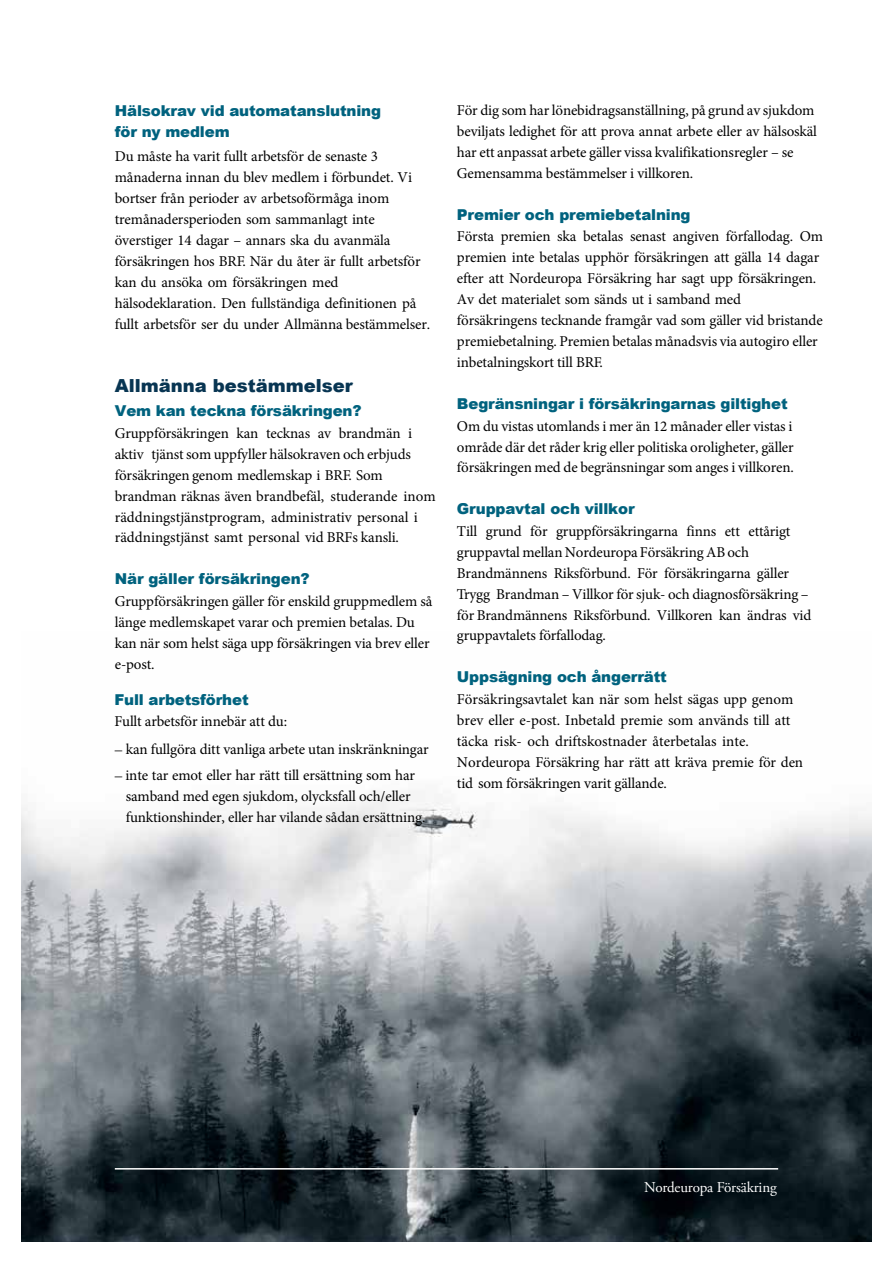
<style>
.page{position:relative;width:893px;height:1263px;background:#fff}
.page>*{position:absolute;margin:0;border:0;box-sizing:border-box;transform-origin:0 0}
.t1{font:900 18px "Arial";color:#083552}
.t2{font:15px/21px "Minion Pro";letter-spacing:-.01em;color:#000}
.t3{font:900 15px/20.9px "Arial";letter-spacing:-.01em;color:#00627e}
.t4{font:15px "Adobe Garamond Pro";letter-spacing:-.01em;color:#fff}
.s1{font-family:"Adobe Garamond Pro"}
</style>
<div class="page">
<img style="left:21px;top:795px;width:851px;height:447px">
<hr style="left:115px;top:1168px;width:663px;height:1px;background:#fff">
<p class="t3" style="left:115px;top:100px;width:268px">Hälsokrav vid automatanslutning för ny medlem</p>
<p class="t2" style="left:115px;top:146px;width:317px">Du måste ha varit fullt arbetsför de senaste 3 månaderna innan du blev medlem i förbundet. Vi bortser från perioder av arbetsoförmåga inom tremånadersperioden som sammanlagt inte överstiger 14 dagar – annars ska du avanmäla försäkringen hos BRF. När du åter är fullt arbetsför kan du ansöka om försäkringen med hälsodeklaration. Den fullständiga definitionen på fullt arbetsför ser du under Allmänna bestämmelser.</p>
<p class="t1" style="left:115px;top:373px;width:240px">Allmänna bestämmelser</p>
<p class="t3" style="left:115px;top:400px;width:248px">Vem kan teckna försäkringen?</p>
<p class="t2" style="left:115px;top:422px;width:322px">Gruppförsäkringen kan tecknas av brandmän i aktiv tjänst som uppfyller hälsokraven och erbjuds försäkringen genom medlemskap i BRF. Som brandman räknas även brandbefäl, studerande inom räddningstjänstprogram, administrativ personal i räddningstjänst samt personal vid BRFs kansli.</p>
<p class="t3" style="left:115px;top:568px;width:196px">När gäller försäkringen?</p>
<p class="t2" style="left:115px;top:590px;width:319px">Gruppförsäkringen gäller för enskild gruppmedlem så länge medlemskapet varar och premien betalas. Du kan när som helst säga upp försäkringen via brev eller e-post.</p>
<p class="t3" style="left:114px;top:689px;width:136px">Full arbetsförhet</p>
<p class="t2" style="left:114px;top:711px;width:174px">Fullt arbetsför innebär att du:</p>
<p class="t2" style="left:115px;top:738px;width:316px"><span class="s1">–</span> kan fullgöra ditt vanliga arbete utan inskränkningar</p>
<p class="t2" style="left:126px;top:765px;width:301px;text-indent:-11px"><span class="s1">–</span> inte tar emot eller har rätt till ersättning som har samband med egen sjukdom, olycksfall och/eller funktionshinder, eller har vilande sådan ersättning.</p>
<p class="t2" style="left:457px;top:100px;width:362px">För dig som har lönebidragsanställning, på grund av sjukdom beviljats ledighet för att prova annat arbete eller av hälsoskäl har ett anpassat arbete gäller vissa kvalifikationsregler – se Gemensamma bestämmelser i villkoren.</p>
<p class="t3" style="left:457px;top:204px;width:235px">Premier och premiebetalning</p>
<p class="t2" style="left:457px;top:226px;width:368px">Första premien ska betalas senast angiven förfallodag. Om premien inte betalas upphör försäkringen att gälla 14 dagar efter att Nordeuropa Försäkring har sagt upp försäkringen.<br>Av det materialet som sänds ut i samband med försäkringens tecknande framgår vad som gäller vid bristande premiebetalning. Premien betalas månadsvis via autogiro eller inbetalningskort till BRF.</p>
<p class="t3" style="left:457px;top:393px;width:332px">Begränsningar i försäkringarnas giltighet</p>
<p class="t2" style="left:457px;top:415px;width:338px;text-align:justify">Om du vistas utomlands i mer än 12 månader eller vistas i område där det råder krig eller politiska oroligheter, gäller försäkringen med de begränsningar som anges i villkoren.</p>
<p class="t3" style="left:457px;top:498px;width:179px">Gruppavtal och villkor</p>
<p class="t2" style="left:457px;top:520px;width:356px">Till grund för gruppförsäkringarna finns ett ettårigt gruppavtal mellan Nordeuropa Försäkring AB och Brandmännens Riksförbund. För försäkringarna gäller Trygg Brandman – Villkor för sjuk- och diagnosförsäkring – för Brandmännens Riksförbund. Villkoren kan ändras vid gruppavtalets förfallodag.</p>
<p class="t3" style="left:457px;top:666px;width:211px">Uppsägning och ångerrätt</p>
<p class="t2" style="left:457px;top:688px;width:348px">Försäkringsavtalet kan när som helst sägas upp genom brev eller e-post. Inbetald premie som används till att täcka risk- och driftskostnader återbetalas inte.<br>Nordeuropa Försäkring har rätt att kräva premie för den tid som försäkringen varit gällande.</p>
<p class="t4" style="left:644px;top:1178px;width:134px">Nordeuropa Försäkring</p>
</div>
